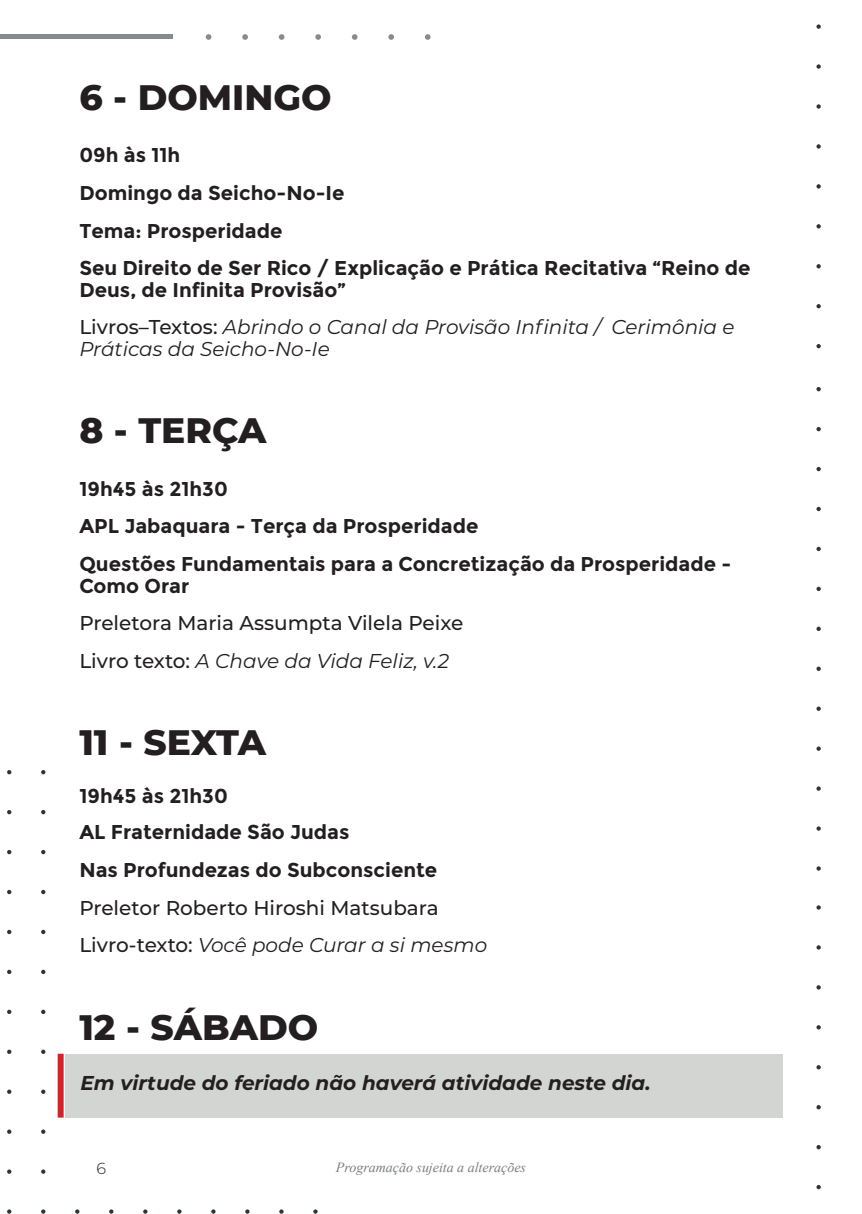
<style>
.page{position:relative;width:862px;height:1214px;background:#fff}
.page>*{position:absolute;margin:0;border:0;box-sizing:border-box;transform-origin:0 0}
.t1{font:800 36px "Montserrat";color:#231f20}
.t2{font:700 20px/37.6px "Montserrat";color:#231f20}
.t3{font:500 20px/37.6px "Montserrat";color:#231f20}
.t4{font:italic 20px/37.6px "Montserrat";color:#231f20}
.t5{font:italic 700 20px "Montserrat";color:#231f20}
.t6{font:300 16px "Montserrat";color:#231f20}
.t7{font:italic 14px "Times New Roman";color:#7a7d7e}
.s1{font-weight:700;font-style:normal}
.s2{font-weight:500;font-style:normal}
.s3{font-weight:400;font-style:italic}
</style>
<div class="page">
<svg style="left:143px;top:1209px;width:4px;height:4px"></svg>
<svg style="left:177px;top:1209px;width:4px;height:4px"></svg>
<svg style="left:211px;top:1209px;width:5px;height:4px"></svg>
<svg style="left:245px;top:1209px;width:5px;height:4px"></svg>
<svg style="left:279px;top:1209px;width:5px;height:4px"></svg>
<svg style="left:7px;top:770px;width:4px;height:4px"></svg>
<svg style="left:7px;top:810px;width:4px;height:4px"></svg>
<svg style="left:7px;top:850px;width:4px;height:4px"></svg>
<svg style="left:7px;top:889px;width:4px;height:5px"></svg>
<svg style="left:7px;top:929px;width:4px;height:5px"></svg>
<svg style="left:7px;top:969px;width:4px;height:4px"></svg>
<svg style="left:7px;top:1009px;width:4px;height:4px"></svg>
<svg style="left:7px;top:1049px;width:4px;height:4px"></svg>
<svg style="left:7px;top:1089px;width:4px;height:4px"></svg>
<svg style="left:7px;top:1129px;width:4px;height:4px"></svg>
<svg style="left:7px;top:1169px;width:4px;height:4px"></svg>
<svg style="left:7px;top:1209px;width:4px;height:4px"></svg>
<svg style="left:41px;top:770px;width:4px;height:4px"></svg>
<svg style="left:41px;top:810px;width:4px;height:4px"></svg>
<svg style="left:41px;top:850px;width:4px;height:4px"></svg>
<svg style="left:41px;top:889px;width:4px;height:5px"></svg>
<svg style="left:41px;top:929px;width:4px;height:5px"></svg>
<svg style="left:41px;top:969px;width:4px;height:4px"></svg>
<svg style="left:41px;top:1009px;width:4px;height:4px"></svg>
<svg style="left:41px;top:1049px;width:4px;height:4px"></svg>
<svg style="left:41px;top:1089px;width:4px;height:4px"></svg>
<svg style="left:41px;top:1129px;width:4px;height:4px"></svg>
<svg style="left:41px;top:1169px;width:4px;height:4px"></svg>
<svg style="left:41px;top:1209px;width:4px;height:4px"></svg>
<svg style="left:75px;top:1209px;width:4px;height:4px"></svg>
<svg style="left:109px;top:1209px;width:4px;height:4px"></svg>
<svg style="left:313px;top:1209px;width:5px;height:4px"></svg>
<svg style="left:816px;top:24px;width:5px;height:5px"></svg>
<svg style="left:816px;top:64px;width:5px;height:5px"></svg>
<svg style="left:816px;top:104px;width:5px;height:5px"></svg>
<svg style="left:816px;top:144px;width:5px;height:5px"></svg>
<svg style="left:816px;top:184px;width:5px;height:4px"></svg>
<svg style="left:816px;top:224px;width:5px;height:4px"></svg>
<svg style="left:816px;top:264px;width:5px;height:4px"></svg>
<svg style="left:816px;top:304px;width:5px;height:4px"></svg>
<svg style="left:816px;top:344px;width:5px;height:4px"></svg>
<svg style="left:816px;top:387px;width:5px;height:4px"></svg>
<svg style="left:816px;top:427px;width:5px;height:4px"></svg>
<svg style="left:816px;top:467px;width:5px;height:4px"></svg>
<svg style="left:816px;top:507px;width:5px;height:4px"></svg>
<svg style="left:816px;top:546px;width:5px;height:5px"></svg>
<svg style="left:816px;top:586px;width:5px;height:5px"></svg>
<svg style="left:816px;top:626px;width:5px;height:5px"></svg>
<svg style="left:816px;top:666px;width:5px;height:5px"></svg>
<svg style="left:816px;top:706px;width:5px;height:4px"></svg>
<svg style="left:816px;top:746px;width:5px;height:4px"></svg>
<svg style="left:816px;top:786px;width:5px;height:4px"></svg>
<svg style="left:816px;top:826px;width:5px;height:4px"></svg>
<svg style="left:816px;top:866px;width:5px;height:4px"></svg>
<svg style="left:816px;top:905px;width:5px;height:4px"></svg>
<svg style="left:816px;top:945px;width:5px;height:4px"></svg>
<svg style="left:816px;top:985px;width:5px;height:4px"></svg>
<svg style="left:816px;top:1025px;width:5px;height:4px"></svg>
<svg style="left:816px;top:1065px;width:5px;height:4px"></svg>
<svg style="left:816px;top:1105px;width:5px;height:4px"></svg>
<svg style="left:816px;top:1145px;width:5px;height:4px"></svg>
<svg style="left:816px;top:1185px;width:5px;height:4px"></svg>
<hr style="left:0;top:34px;width:172px;height:4px;background:#888b8d">
<svg style="left:425px;top:34px;width:5px;height:6px"></svg>
<svg style="left:388px;top:34px;width:6px;height:6px"></svg>
<svg style="left:352px;top:34px;width:5px;height:6px"></svg>
<svg style="left:315px;top:34px;width:6px;height:6px"></svg>
<svg style="left:279px;top:34px;width:5px;height:6px"></svg>
<svg style="left:242px;top:34px;width:6px;height:6px"></svg>
<svg style="left:206px;top:34px;width:5px;height:6px"></svg>
<div style="left:65px;top:1053px;width:717px;height:64px;background:#d3d5d3"></div>
<div style="left:58px;top:1053px;width:6px;height:64px;background:#d1232a"></div>
<h1 class="t1" style="left:79px;top:71px;width:254px">6 - DOMINGO</h1>
<p class="t2" style="left:79px;top:137px;width:672px">09h às 11h<br>Domingo da Seicho-No-Ie<br>Tema: Prosperidade<br>Seu Direito de Ser Rico / Explicação e Prática Recitativa “Reino de</p>
<p class="t4" style="left:79px;top:270px;width:656px"><span class="s1">Deus, de Infinita Provisão”<br></span><span class="s2">Livros–Textos:</span> Abrindo o Canal da Provisão Infinita / Cerimônia e</p>
<p class="t4" style="left:79px;top:329px;width:252px">Práticas da Seicho-No-Ie</p>
<h1 class="t1" style="left:79px;top:404px;width:189px">8 - TERÇA</h1>
<p class="t2" style="left:79px;top:470px;width:653px">19h45 às 21h30<br>APL Jabaquara - Terça da Prosperidade<br>Questões Fundamentais para a Concretização da Prosperidade -</p>
<p class="t2" style="left:79px;top:566px;width:111px">Como Orar</p>
<p class="t3" style="left:79px;top:603px;width:385px">Preletora Maria Assumpta Vilela Peixe<br>Livro texto: <span class="s3">A Chave da Vida Feliz, v.2</span></p>
<h1 class="t1" style="left:79px;top:715px;width:188px">11 - SEXTA</h1>
<p class="t2" style="left:79px;top:778px;width:359px;line-height:36.8px">19h45 às 21h30<br>AL Fraternidade São Judas<br>Nas Profundezas do Subconsciente</p>
<p class="t3" style="left:79px;top:887px;width:409px">Preletor Roberto Hiroshi Matsubara<br>Livro-texto: <span class="s3">Você pode Curar a si mesmo</span></p>
<h1 class="t1" style="left:79px;top:1000px;width:240px">12 - SÁBADO</h1>
<p class="t5" style="left:80px;top:1067px;width:572px">Em virtude do feriado não haverá atividade neste dia.</p>
<p class="t6" style="left:96px;top:1156px;width:11px">6</p>
<p class="t7" style="left:336px;top:1157px;width:191px">Programação sujeita a alterações</p>
</div>
